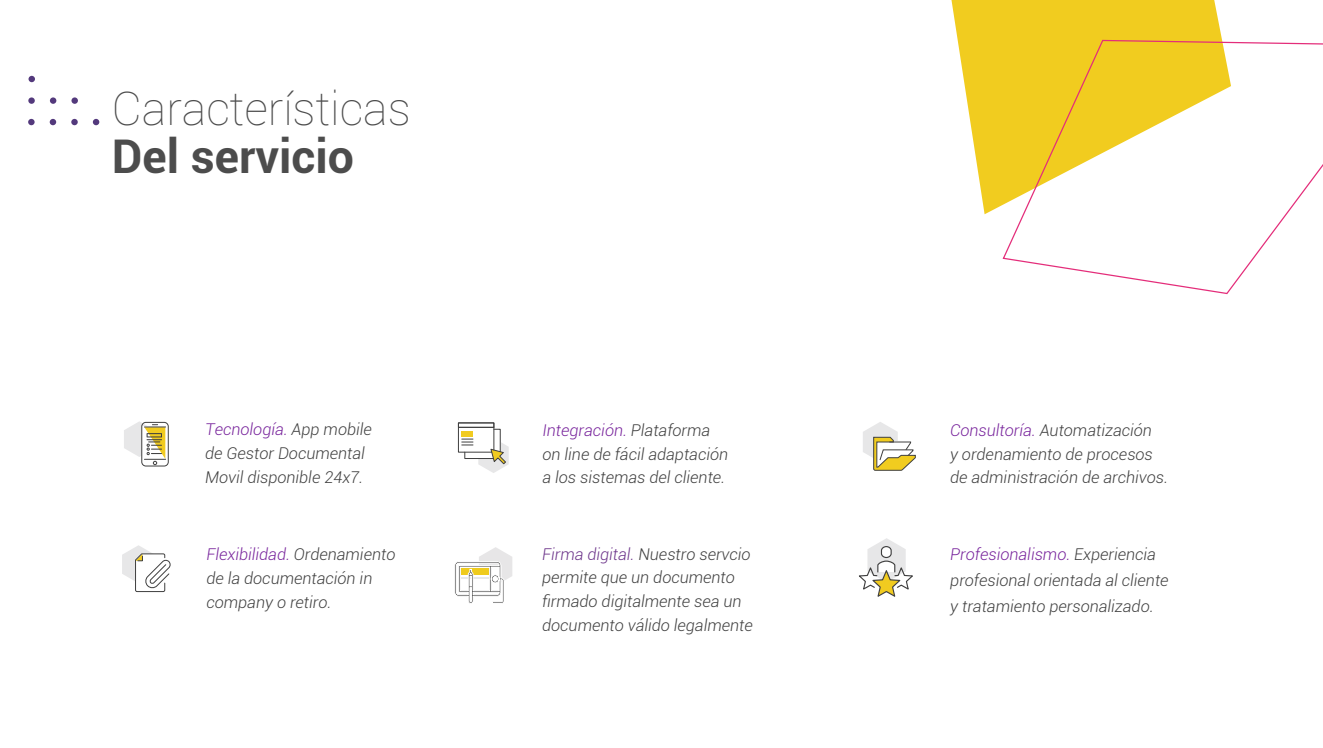
<style>
.page{position:relative;width:1323px;height:748px;background:#fff}
.page>*{position:absolute;margin:0;border:0;box-sizing:border-box;transform-origin:0 0}
.t1{font:100 46.38px "Roboto";color:#4c4c4c}
.t2{font:700 46.38px "Roboto";color:#4c4c4c}
.t3{font:italic 300 16.25px/23.8px "Roboto";color:#3f3f3f}
.s1{color:#78249c}
.s2{color:#6c348a}
</style>
<div class="page">
<div style="left:141px;top:422px;width:28px;height:44px;border:1px solid #3f3f3f;border-radius:4px"></div>
<svg style="left:124px;top:421px;width:42px;height:44px"></svg>
<svg style="left:863px;top:422px;width:53px;height:49px"></svg>
<svg style="left:122px;top:545px;width:49px;height:47px"></svg>
<svg style="left:457px;top:422px;width:51px;height:51px"></svg>
<svg style="left:93px;top:119px;width:6px;height:6px"></svg>
<div style="left:71px;top:119px;width:7px;height:6px;background:#53397c;border-radius:50%"></div>
<svg style="left:50px;top:119px;width:6px;height:6px"></svg>
<div style="left:28px;top:119px;width:7px;height:6px;background:#53397c;border-radius:50%"></div>
<div style="left:71px;top:97px;width:7px;height:7px;background:#53397c;border-radius:50%"></div>
<div style="left:50px;top:97px;width:6px;height:7px;background:#53397c;border-radius:50%"></div>
<div style="left:28px;top:97px;width:7px;height:7px;background:#53397c;border-radius:50%"></div>
<div style="left:28px;top:76px;width:7px;height:6px;background:#53397c;border-radius:50%"></div>
<svg style="left:454px;top:547px;width:58px;height:56px"></svg>
<svg style="left:859px;top:538px;width:54px;height:59px"></svg>
<svg style="left:951px;top:0;width:271px;height:214px;fill:#f1cc1f"></svg>
<svg style="left:1001px;top:39px;width:321px;height:256px"></svg>
<h1 class="t1" style="left:112px;top:76px;width:301px">Características</h1>
<h1 class="t2" style="left:112px;top:124px;width:244px">Del servicio</h1>
<p class="t3" style="left:205px;top:417px;width:168px"><span class="s1">Tecnología.</span> App mobile de Gestor Documental<br>Movil disponible 24x7.</p>
<p class="t3" style="left:949px;top:417px;width:219px"><span class="s1">Consultoría.</span> Automatización<br>y ordenamiento de procesos de administración de archivos.</p>
<p class="t3" style="left:542px;top:417px;width:187px"><span class="s1">Integración.</span> Plataforma on line de fácil adaptación a los sistemas del cliente.</p>
<p class="t3" style="left:206px;top:541px;width:190px"><span class="s1">Flexibilidad.</span> Ordenamiento de la documentación in company o retiro.</p>
<p class="t3" style="left:542px;top:541px;width:212px"><span class="s2">Firma digital.</span> Nuestro servcio permite que un documento firmado digitalmente sea un documento válido legalmente</p>
<p class="t3" style="left:950px;top:540px;width:220px;line-height:26.2px"><span class="s1">Profesionalismo.</span> Experiencia profesional orientada al cliente y tratamiento personalizado.</p>
</div>
